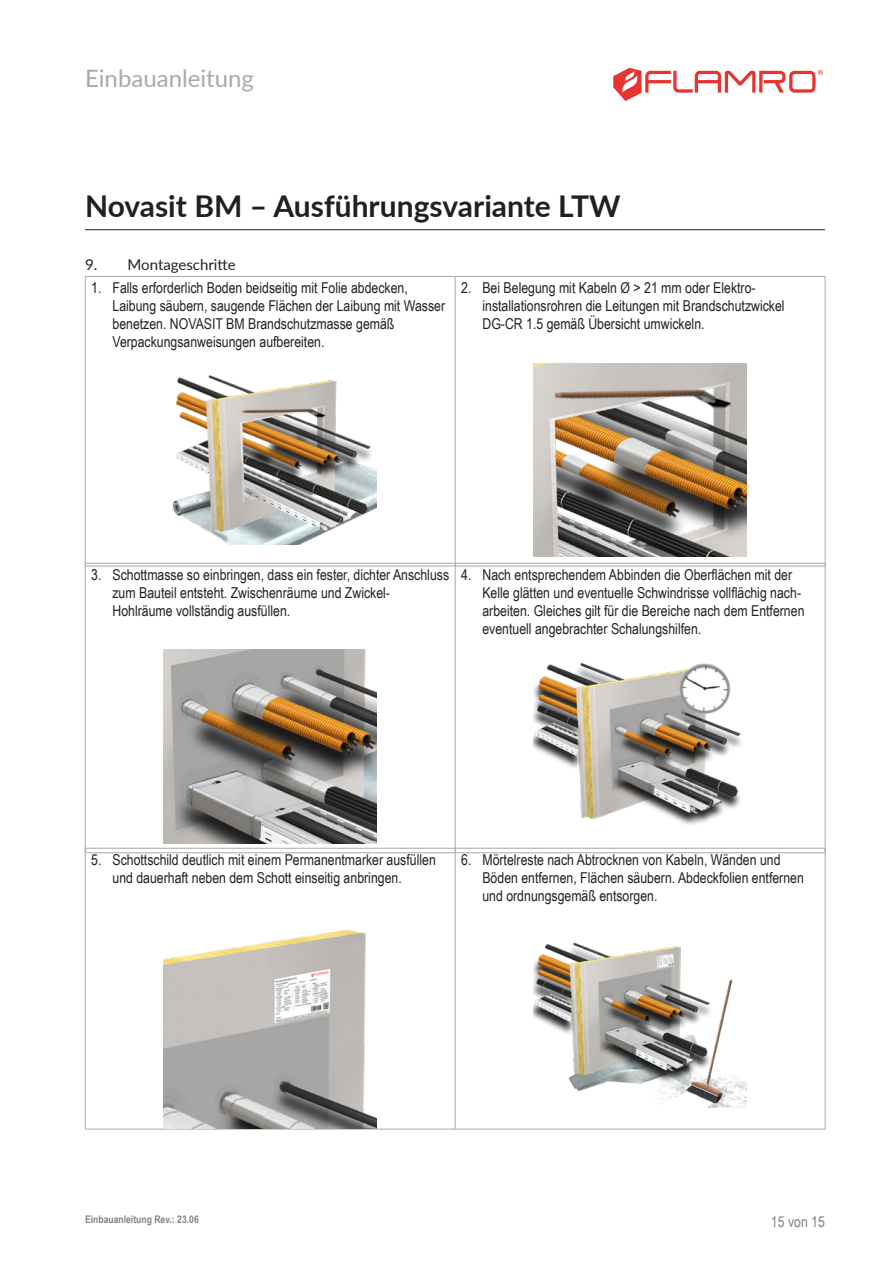
<style>
.page{position:relative;width:893px;height:1263px;background:#fff}
.page>*{position:absolute;margin:0;border:0;box-sizing:border-box;transform-origin:0 0}
.t1{font:700 30px "Lato";color:#231f20}
.t2{font:24px "Lato";color:#a8a9ad}
.t3{font:15px/18px "Arial Narrow";color:#231f20}
.t4{font:15px "Lato";color:#231f20}
.t5{font:15px "Arial Narrow";color:#808285}
.t6{font:700 10.5px "Arial Narrow";color:#808285}
</style>
<div class="page">
<hr style="left:85px;top:229px;width:740px;height:1px;background:#231f20">
<hr style="left:85px;top:353px;width:1px;height:213px;background:#a8a9ad">
<hr style="left:455px;top:353px;width:1px;height:213px;background:#a8a9ad">
<hr style="left:825px;top:353px;width:1px;height:213px;background:#a8a9ad">
<hr style="left:85px;top:276px;width:370px;height:1px;background:#a8a9ad">
<hr style="left:85px;top:277px;width:1px;height:76px;background:#a8a9ad">
<hr style="left:455px;top:276px;width:370px;height:1px;background:#a8a9ad">
<hr style="left:455px;top:277px;width:1px;height:76px;background:#a8a9ad">
<hr style="left:825px;top:277px;width:1px;height:76px;background:#a8a9ad">
<hr style="left:85px;top:566px;width:370px;height:1px;background:#a8a9ad">
<hr style="left:455px;top:566px;width:370px;height:1px;background:#a8a9ad">
<img style="left:172px;top:375px;width:204px;height:170px">
<img style="left:534px;top:363px;width:212px;height:193px">
<hr style="left:85px;top:640px;width:1px;height:213px;background:#a8a9ad">
<hr style="left:455px;top:640px;width:1px;height:213px;background:#a8a9ad">
<hr style="left:825px;top:640px;width:1px;height:213px;background:#a8a9ad">
<hr style="left:85px;top:563px;width:370px;height:1px;background:#a8a9ad">
<hr style="left:85px;top:563px;width:1px;height:77px;background:#a8a9ad">
<hr style="left:455px;top:563px;width:1px;height:77px;background:#a8a9ad">
<hr style="left:455px;top:563px;width:370px;height:1px;background:#a8a9ad">
<hr style="left:825px;top:563px;width:1px;height:77px;background:#a8a9ad">
<hr style="left:455px;top:852px;width:370px;height:1px;background:#a8a9ad">
<hr style="left:85px;top:852px;width:370px;height:1px;background:#a8a9ad">
<img style="left:164px;top:649px;width:212px;height:194px">
<img style="left:534px;top:663px;width:208px;height:162px">
<hr style="left:85px;top:916px;width:1px;height:213px;background:#a8a9ad">
<hr style="left:455px;top:916px;width:1px;height:213px;background:#a8a9ad">
<hr style="left:825px;top:916px;width:1px;height:213px;background:#a8a9ad">
<hr style="left:85px;top:1129px;width:370px;height:1px;background:#a8a9ad">
<hr style="left:455px;top:1129px;width:370px;height:1px;background:#a8a9ad">
<hr style="left:455px;top:848px;width:370px;height:1px;background:#a8a9ad">
<hr style="left:825px;top:848px;width:1px;height:68px;background:#a8a9ad">
<hr style="left:85px;top:848px;width:370px;height:1px;background:#a8a9ad">
<hr style="left:85px;top:848px;width:1px;height:68px;background:#a8a9ad">
<hr style="left:455px;top:848px;width:1px;height:68px;background:#a8a9ad">
<img style="left:164px;top:929px;width:212px;height:200px">
<img style="left:534px;top:942px;width:212px;height:166px">
<svg style="left:613px;top:68px;width:210px;height:33px"></svg>
<h2 class="t2" style="left:85px;top:61px;width:170px">Einbauanleitung</h2>
<h1 class="t1" style="left:85px;top:184px;width:537px">Novasit BM – Ausführungsvariante LTW</h1>
<p class="t4" style="left:85px;top:253px;width:152px">9. Montageschritte</p>
<p class="t3" style="left:112px;top:279px;width:334px;text-indent:-21px">1. Falls erforderlich Boden beidseitig mit Folie abdecken, Laibung säubern, saugende Flächen der Laibung mit Wasser benetzen. NOVASIT BM Brandschutzmasse gemäß Verpackungsanweisungen aufbereiten.</p>
<p class="t3" style="left:482px;top:279px;width:304px;text-indent:-21px">2. Bei Belegung mit Kabeln Ø &gt; 21 mm oder Elektro&shy;installationsrohren die Leitungen mit Brandschutzwickel<br>DG-CR 1.5 gemäß Übersicht umwickeln.</p>
<p class="t3" style="left:112px;top:565px;width:338px;text-indent:-21px">3. Schottmasse so einbringen, dass ein fester, dichter Anschluss zum Bauteil entsteht. Zwischenräume und Zwickel-<br>Hohlräume vollständig ausfüllen.</p>
<p class="t3" style="left:482px;top:565px;width:324px;text-indent:-21px">4. Nach entsprechendem Abbinden die Oberflächen mit der Kelle glätten und eventuelle Schwindrisse vollflächig nach&shy;arbeiten. Gleiches gilt für die Bereiche nach dem Entfernen eventuell angebrachter Schalungshilfen.</p>
<p class="t3" style="left:112px;top:850px;width:325px;text-indent:-21px">5. Schottschild deutlich mit einem Permanentmarker ausfüllen und dauerhaft neben dem Schott einseitig anbringen.</p>
<p class="t3" style="left:482px;top:850px;width:323px;text-indent:-21px">6. Mörtelreste nach Abtrocknen von Kabeln, Wänden und<br>Böden entfernen, Flächen säubern. Abdeckfolien entfernen und ordnungsgemäß entsorgen.</p>
<p class="t6" style="left:85px;top:1212px;width:115px">Einbauanleitung Rev.: 23.06</p>
<p class="t5" style="left:771px;top:1210px;width:56px">15 von 15</p>
</div>
